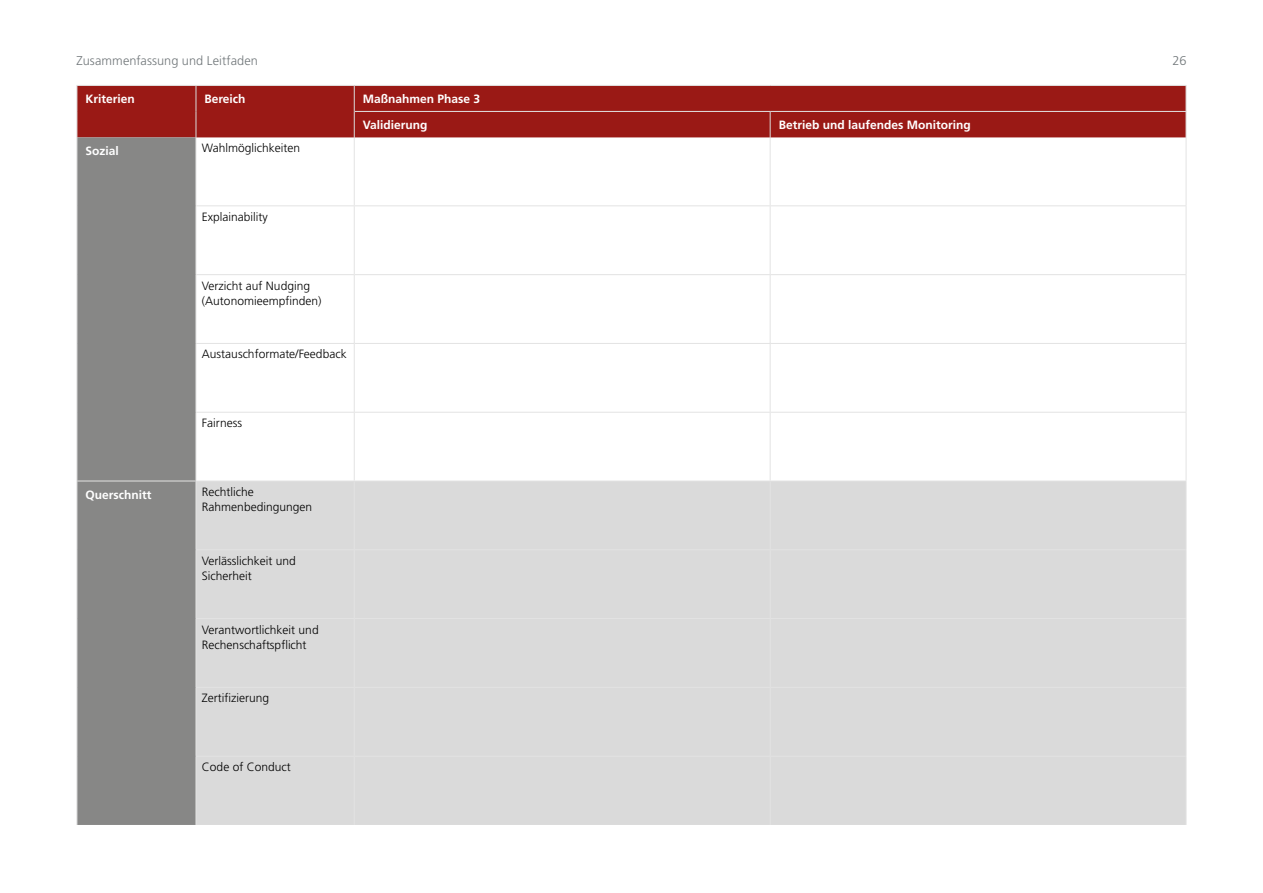
<style>
.page{position:relative;width:1263px;height:893px;background:#fff}
.page>*{position:absolute;margin:0;border:0;box-sizing:border-box;transform-origin:0 0}
.t1{font:300 12.75px "Frutiger";letter-spacing:.005em;color:#71777a}
.t2{font:300 12px/15px "Frutiger";color:#000}
.t3{font:700 12px/26px "Frutiger";color:#fff}
</style>
<div class="page">
<div style="left:78px;top:86px;width:1108px;height:51px;background:#9a1915"></div>
<div style="left:78px;top:137px;width:118px;height:688px;background:#878786"></div>
<div style="left:197px;top:482px;width:989px;height:343px;background:#dadada"></div>
<svg style="left:196px;top:86px;width:1px;height:51px"></svg>
<svg style="left:354px;top:86px;width:1px;height:51px"></svg>
<svg style="left:770px;top:112px;width:1px;height:25px"></svg>
<hr style="left:77px;top:85px;width:119px;height:1px;background:#e3e3e3">
<hr style="left:196px;top:85px;width:158px;height:1px;background:#e3e3e3">
<hr style="left:354px;top:85px;width:416px;height:1px;background:#e3e3e3">
<hr style="left:770px;top:85px;width:416px;height:1px;background:#e3e3e3">
<svg style="left:77px;top:86px;width:1px;height:51px"></svg>
<hr style="left:355px;top:111px;width:415px;height:1px;background:#e3e3e3">
<hr style="left:770px;top:111px;width:416px;height:1px;background:#e3e3e3">
<svg style="left:1186px;top:86px;width:1px;height:51px"></svg>
<hr style="left:77px;top:137px;width:1px;height:69px;background:#e3e3e3">
<hr style="left:77px;top:206px;width:1px;height:69px;background:#e3e3e3">
<hr style="left:77px;top:275px;width:1px;height:68px;background:#e3e3e3">
<hr style="left:77px;top:343px;width:1px;height:69px;background:#e3e3e3">
<hr style="left:77px;top:412px;width:1px;height:69px;background:#e3e3e3">
<hr style="left:77px;top:481px;width:119px;height:1px;background:#e3e3e3">
<hr style="left:77px;top:481px;width:1px;height:69px;background:#e3e3e3">
<hr style="left:77px;top:550px;width:1px;height:69px;background:#e3e3e3">
<hr style="left:77px;top:619px;width:1px;height:68px;background:#e3e3e3">
<hr style="left:77px;top:687px;width:1px;height:69px;background:#e3e3e3">
<hr style="left:77px;top:756px;width:1px;height:69px;background:#e3e3e3">
<hr style="left:196px;top:137px;width:1px;height:68px;background:#e3e3e3">
<hr style="left:354px;top:137px;width:1px;height:68px;background:#e3e3e3">
<hr style="left:770px;top:137px;width:1px;height:68px;background:#e3e3e3">
<hr style="left:1186px;top:137px;width:1px;height:68px;background:#e3e3e3">
<hr style="left:196px;top:205px;width:158px;height:1px;background:#e3e3e3">
<hr style="left:196px;top:206px;width:1px;height:68px;background:#e3e3e3">
<hr style="left:354px;top:205px;width:416px;height:1px;background:#e3e3e3">
<hr style="left:354px;top:206px;width:1px;height:68px;background:#e3e3e3">
<hr style="left:770px;top:205px;width:416px;height:1px;background:#e3e3e3">
<hr style="left:770px;top:206px;width:1px;height:68px;background:#e3e3e3">
<hr style="left:1186px;top:206px;width:1px;height:68px;background:#e3e3e3">
<hr style="left:196px;top:274px;width:158px;height:1px;background:#e3e3e3">
<hr style="left:196px;top:275px;width:1px;height:68px;background:#e3e3e3">
<hr style="left:354px;top:274px;width:416px;height:1px;background:#e3e3e3">
<hr style="left:354px;top:275px;width:1px;height:68px;background:#e3e3e3">
<hr style="left:770px;top:274px;width:416px;height:1px;background:#e3e3e3">
<hr style="left:770px;top:275px;width:1px;height:68px;background:#e3e3e3">
<hr style="left:1186px;top:275px;width:1px;height:68px;background:#e3e3e3">
<hr style="left:196px;top:343px;width:158px;height:1px;background:#e3e3e3">
<hr style="left:196px;top:344px;width:1px;height:68px;background:#e3e3e3">
<hr style="left:354px;top:343px;width:416px;height:1px;background:#e3e3e3">
<hr style="left:354px;top:344px;width:1px;height:68px;background:#e3e3e3">
<hr style="left:770px;top:343px;width:416px;height:1px;background:#e3e3e3">
<hr style="left:770px;top:344px;width:1px;height:68px;background:#e3e3e3">
<hr style="left:1186px;top:344px;width:1px;height:68px;background:#e3e3e3">
<hr style="left:196px;top:412px;width:158px;height:1px;background:#e3e3e3">
<hr style="left:196px;top:413px;width:1px;height:68px;background:#e3e3e3">
<hr style="left:354px;top:412px;width:416px;height:1px;background:#e3e3e3">
<hr style="left:354px;top:413px;width:1px;height:68px;background:#e3e3e3">
<hr style="left:770px;top:412px;width:416px;height:1px;background:#e3e3e3">
<hr style="left:770px;top:413px;width:1px;height:68px;background:#e3e3e3">
<hr style="left:1186px;top:413px;width:1px;height:68px;background:#e3e3e3">
<hr style="left:196px;top:481px;width:158px;height:1px;background:#e3e3e3">
<hr style="left:196px;top:481px;width:1px;height:68px;background:#e3e3e3">
<hr style="left:354px;top:481px;width:416px;height:1px;background:#e3e3e3">
<hr style="left:354px;top:481px;width:1px;height:68px;background:#e3e3e3">
<hr style="left:770px;top:481px;width:416px;height:1px;background:#e3e3e3">
<hr style="left:770px;top:481px;width:1px;height:68px;background:#e3e3e3">
<hr style="left:1186px;top:481px;width:1px;height:68px;background:#e3e3e3">
<hr style="left:196px;top:549px;width:158px;height:1px;background:#e3e3e3">
<hr style="left:196px;top:550px;width:1px;height:68px;background:#e3e3e3">
<hr style="left:354px;top:549px;width:416px;height:1px;background:#e3e3e3">
<hr style="left:354px;top:550px;width:1px;height:68px;background:#e3e3e3">
<hr style="left:770px;top:549px;width:416px;height:1px;background:#e3e3e3">
<hr style="left:770px;top:550px;width:1px;height:68px;background:#e3e3e3">
<hr style="left:1186px;top:550px;width:1px;height:68px;background:#e3e3e3">
<hr style="left:196px;top:618px;width:158px;height:1px;background:#e3e3e3">
<hr style="left:196px;top:619px;width:1px;height:68px;background:#e3e3e3">
<hr style="left:354px;top:618px;width:416px;height:1px;background:#e3e3e3">
<hr style="left:354px;top:619px;width:1px;height:68px;background:#e3e3e3">
<hr style="left:770px;top:618px;width:416px;height:1px;background:#e3e3e3">
<hr style="left:770px;top:619px;width:1px;height:68px;background:#e3e3e3">
<hr style="left:1186px;top:619px;width:1px;height:68px;background:#e3e3e3">
<hr style="left:196px;top:687px;width:158px;height:1px;background:#e3e3e3">
<hr style="left:196px;top:688px;width:1px;height:68px;background:#e3e3e3">
<hr style="left:354px;top:687px;width:416px;height:1px;background:#e3e3e3">
<hr style="left:354px;top:688px;width:1px;height:68px;background:#e3e3e3">
<hr style="left:770px;top:687px;width:416px;height:1px;background:#e3e3e3">
<hr style="left:770px;top:688px;width:1px;height:68px;background:#e3e3e3">
<hr style="left:1186px;top:688px;width:1px;height:68px;background:#e3e3e3">
<hr style="left:196px;top:756px;width:158px;height:1px;background:#e3e3e3">
<hr style="left:196px;top:756px;width:1px;height:69px;background:#e3e3e3">
<hr style="left:354px;top:756px;width:416px;height:1px;background:#e3e3e3">
<hr style="left:354px;top:756px;width:1px;height:69px;background:#e3e3e3">
<hr style="left:770px;top:756px;width:416px;height:1px;background:#e3e3e3">
<hr style="left:770px;top:756px;width:1px;height:69px;background:#e3e3e3">
<hr style="left:1186px;top:756px;width:1px;height:69px;background:#e3e3e3">
<p class="t1" style="left:77px;top:54px;width:183px">Zusammenfassung und Leitfaden</p>
<p class="t1" style="left:1172px;top:54px;width:15px">26</p>
<p class="t3" style="left:85px;top:86px;width:51px">Kriterien</p>
<p class="t3" style="left:204px;top:86px;width:43px">Bereich</p>
<p class="t3" style="left:363px;top:86px;width:119px">Maßnahmen Phase 3<br>Validierung</p>
<p class="t3" style="left:779px;top:112px;width:194px">Betrieb und laufendes Monitoring</p>
<p class="t3" style="left:85px;top:137px;width:35px">Sozial</p>
<p class="t2" style="left:202px;top:141px;width:100px">Wahlmöglichkeiten</p>
<p class="t2" style="left:202px;top:209px;width:67px">Explainability</p>
<p class="t2" style="left:202px;top:278px;width:121px">Verzicht auf Nudging (Autonomieempfinden)</p>
<p class="t2" style="left:202px;top:347px;width:146px">Austauschformate/Feedback</p>
<p class="t2" style="left:202px;top:416px;width:42px">Fairness</p>
<p class="t3" style="left:85px;top:481px;width:67px">Querschnitt</p>
<p class="t2" style="left:202px;top:485px;width:112px">Rechtliche<br>Rahmenbedingungen</p>
<p class="t2" style="left:202px;top:553px;width:96px">Verlässlichkeit und<br>Sicherheit</p>
<p class="t2" style="left:202px;top:622px;width:118px">Verantwortlichkeit und<br>Rechenschaftspflicht</p>
<p class="t2" style="left:202px;top:691px;width:69px">Zertifizierung</p>
<p class="t2" style="left:202px;top:760px;width:90px">Code of Conduct</p>
</div>
